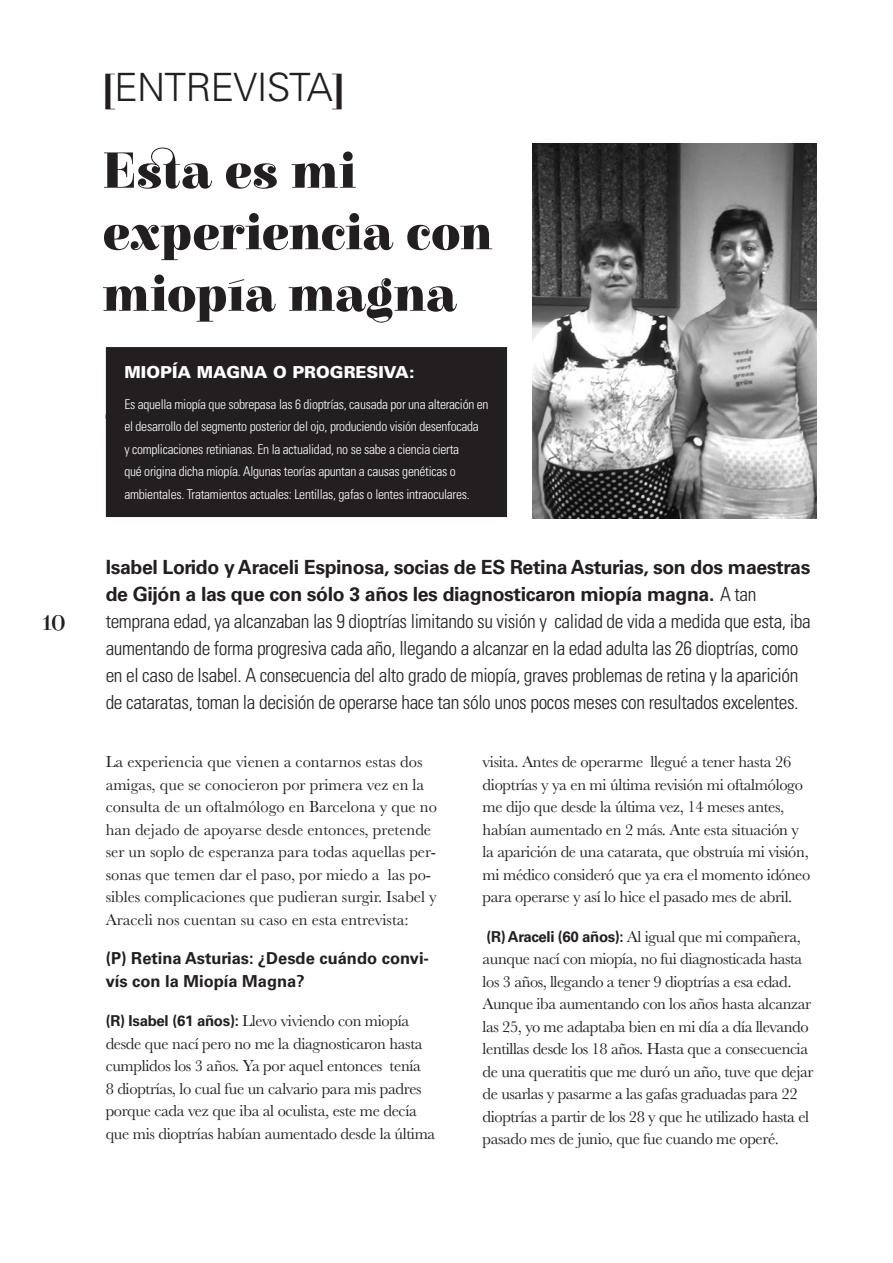
<style>
.page{position:relative;width:893px;height:1263px;background:#fff}
.page>*{position:absolute;margin:0;border:0;box-sizing:border-box;transform-origin:0 0}
.Articulos_titulo{font:900 51px/61.5px "Elsie";letter-spacing:-.005em;color:#231f20}
.Articulos_titulo-2{font:300 39px "Univers LT Std";letter-spacing:-.02em;color:#231f20}
.t1{font:31.5px "Elsie";color:#231f20}
.entradillas{font:300 condensed 19.5px/27px "Univers LT Std";letter-spacing:-.02em;color:#231f20}
.Articulos_Texto{font:16.5px/22.5px "Baskerville";letter-spacing:-.02em;color:#231f20}
.Articulos_Texto-2{font:16.5px/22.5px "Baskerville";color:#231f20}
.Articulos_Texto-3{font:700 16.5px/22.5px "Univers LT Std";color:#231f20}
.Articulos_entradilla{font:900 16.5px "Univers LT Std";color:#fff}
.Articulos_entradilla-2{font:300 condensed 13.5px/22.5px "Univers LT Std";letter-spacing:-.02em;color:#fff}
.s1{font-family:"Elsie";font-weight:900}
.s2{font-weight:700;font-stretch:normal}
.s3{font-family:"Univers LT Std";font-weight:700;font-size:15px}
</style>
<div class="page">
<div style="left:107px;top:348px;width:399px;height:168px;background:#231f20"></div>
<div style="left:106px;top:347px;width:401px;height:170px;border:2px solid #231f20"></div>
<img style="left:533px;top:144px;width:283px;height:375px">
<h3 class="t1" style="left:40px;top:602px;width:29px">10</h3>
<p class="Articulos_titulo-2" style="left:103px;top:64px;width:243px"><span class="s1">[</span>ENTREVISTA<span class="s1">]</span></p>
<p class="Articulos_titulo" style="left:102px;top:142px;width:391px">Esta es mi experiencia con miopía magna</p>
<p class="Articulos_entradilla" style="left:124px;top:361px;width:292px">MIOPÍA MAGNA O PROGRESIVA:</p>
<p class="Articulos_entradilla-2" style="left:124px;top:392px;width:366px">Es aquella miopía que sobrepasa las 6 dioptrías, causada por una alteración en el desarrollo del segmento posterior del ojo, produciendo visión desenfocada<br>y complicaciones retinianas. En la actualidad, no se sabe a ciencia cierta<br>qué origina dicha miopía. Algunas teorías apuntan a causas genéticas o ambientales. Tratamientos actuales: Lentillas, gafas o lentes intraoculares.</p>
<p class="entradillas" style="left:106px;top:554px;width:706px"><span class="s2">Isabel Lorido y Araceli Espinosa, socias de ES Retina Asturias, son dos maestras de Gijón a las que con sólo 3 años les diagnosticaron miopía magna.</span> A tan temprana edad, ya alcanzaban las 9 dioptrías limitando su visión y calidad de vida a medida que esta, iba aumentando de forma progresiva cada año, llegando a alcanzar en la edad adulta las 26 dioptrías, como en el caso de Isabel. A consecuencia del alto grado de miopía, graves problemas de retina y la aparición de cataratas, toman la decisión de operarse hace tan sólo unos pocos meses con resultados excelentes.</p>
<p class="Articulos_Texto-2" style="left:106px;top:751px;width:333px">La experiencia que vienen a contarnos estas dos amigas, que se conocieron por primera vez en la consulta de un oftalmólogo en Barcelona y que no han dejado de apoyarse desde entonces, pretende ser un soplo de esperanza para todas aquellas per&shy;sonas que temen dar el paso, por miedo a las po&shy;sibles complicaciones que pudieran surgir. Isabel y Araceli nos cuentan su caso en esta entrevista:</p>
<p class="Articulos_Texto-3" style="left:106px;top:947px;width:325px">(P) Retina Asturias: ¿Desde cuándo convi&shy;vís con la Miopía Magna?</p>
<p class="Articulos_Texto" style="left:106px;top:1010px;width:331px"><span class="s3">(R) Isabel (61 años):</span> Llevo viviendo con miopía desde que nací pero no me la diagnosticaron hasta cumplidos los 3 años. Ya por aquel entonces tenía<br>8 dioptrías, lo cual fue un calvario para mis padres porque cada vez que iba al oculista, este me decía que mis dioptrías habían aumentado desde la última</p>
<p class="Articulos_Texto" style="left:483px;top:751px;width:329px">visita. Antes de operarme llegué a tener hasta 26 dioptrías y ya en mi última revisión mi oftalmólogo me dijo que desde la última vez, 14 meses antes, habían aumentado en 2 más. Ante esta situación y la aparición de una catarata, que obstruía mi visión, mi médico consideró que ya era el momento idóneo para operarse y así lo hice el pasado mes de abril.</p>
<p class="Articulos_Texto" style="left:483px;top:925px;width:332px"><span class="s3">(R) Araceli (60 años):</span> Al igual que mi compañera, aunque nací con miopía, no fui diagnosticada hasta los 3 años, llegando a tener 9 dioptrías a esa edad.<br>Aunque iba aumentando con los años hasta alcanzar las 25, yo me adaptaba bien en mi día a día llevando lentillas desde los 18 años. Hasta que a consecuencia de una queratitis que me duró un año, tuve que dejar de usarlas y pasarme a las gafas graduadas para 22 dioptrías a partir de los 28 y que he utilizado hasta el pasado mes de junio, que fue cuando me operé.</p>
</div>
